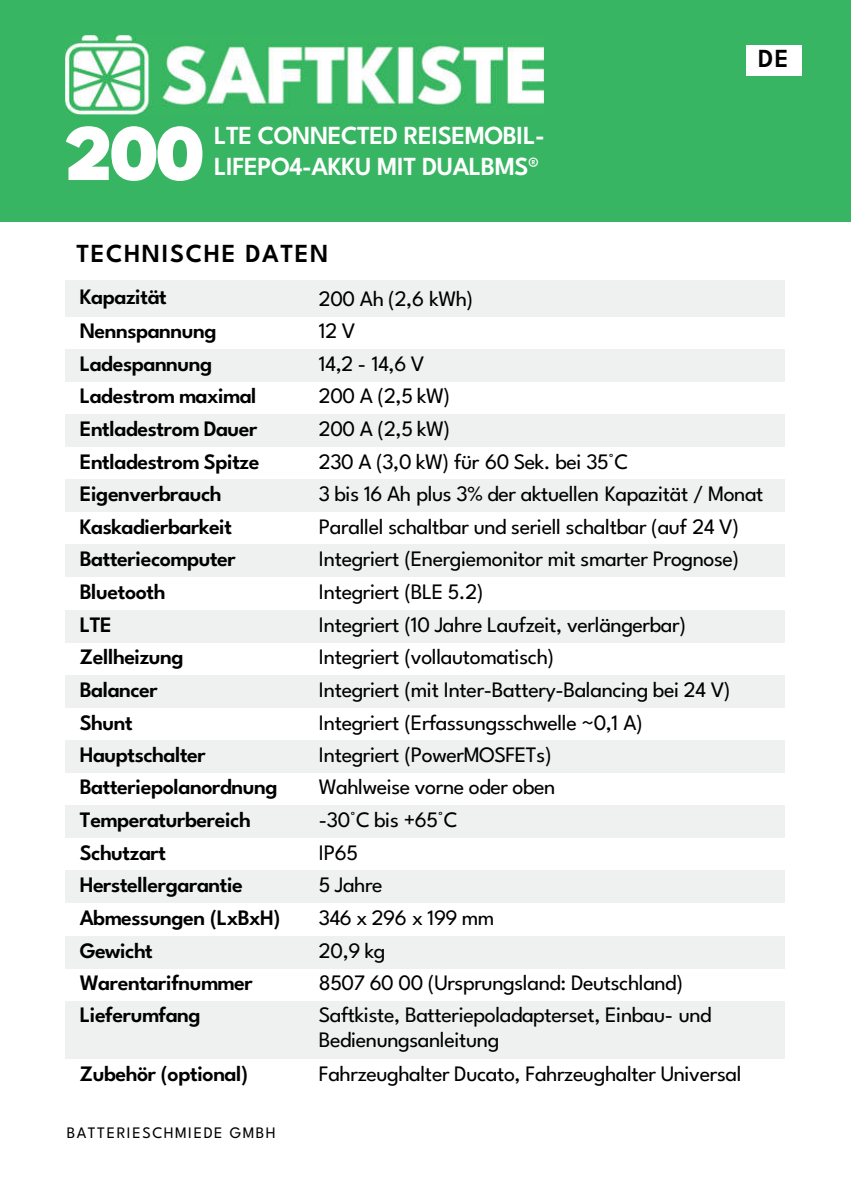
<style>
.page{position:relative;width:851px;height:1203px;background:#fff}
.page>*{position:absolute;margin:0;border:0;box-sizing:border-box;transform-origin:0 0}
.t1{font:900 80px "League Spartan";color:#fff}
.t2{font:600 26px/30.2px "League Spartan";letter-spacing:-.02em;color:#fff}
.t3{font:600 26px "League Spartan";letter-spacing:.055em;color:#000001}
.t4{font:22px/24px "League Spartan";letter-spacing:-.02em;color:#000001}
.t5{font:600 22px "League Spartan";letter-spacing:-.025em;color:#000001}
.t6{font:16px "League Spartan";letter-spacing:.09em;color:#000001}
</style>
<div class="page">
<div style="left:0;top:0;width:850px;height:221px;background:#37b562"></div>
<div style="left:65px;top:280px;width:239px;height:36px;background:#eff0f0"></div>
<div style="left:304px;top:280px;width:481px;height:36px;background:#eff0f0"></div>
<div style="left:65px;top:349px;width:239px;height:32px;background:#eff0f0"></div>
<div style="left:304px;top:349px;width:481px;height:32px;background:#eff0f0"></div>
<div style="left:65px;top:414px;width:239px;height:33px;background:#eff0f0"></div>
<div style="left:304px;top:414px;width:481px;height:33px;background:#eff0f0"></div>
<div style="left:65px;top:479px;width:239px;height:33px;background:#eff0f0"></div>
<div style="left:304px;top:479px;width:481px;height:33px;background:#eff0f0"></div>
<div style="left:65px;top:544px;width:239px;height:33px;background:#eff0f0"></div>
<div style="left:304px;top:544px;width:481px;height:33px;background:#eff0f0"></div>
<div style="left:65px;top:609px;width:239px;height:33px;background:#eff0f0"></div>
<div style="left:304px;top:609px;width:481px;height:33px;background:#eff0f0"></div>
<div style="left:65px;top:675px;width:239px;height:32px;background:#eff0f0"></div>
<div style="left:304px;top:675px;width:481px;height:32px;background:#eff0f0"></div>
<div style="left:65px;top:740px;width:239px;height:32px;background:#eff0f0"></div>
<div style="left:304px;top:740px;width:481px;height:32px;background:#eff0f0"></div>
<div style="left:65px;top:805px;width:239px;height:32px;background:#eff0f0"></div>
<div style="left:304px;top:805px;width:481px;height:32px;background:#eff0f0"></div>
<div style="left:65px;top:870px;width:239px;height:33px;background:#eff0f0"></div>
<div style="left:304px;top:870px;width:481px;height:33px;background:#eff0f0"></div>
<div style="left:65px;top:935px;width:239px;height:33px;background:#eff0f0"></div>
<div style="left:304px;top:935px;width:481px;height:33px;background:#eff0f0"></div>
<div style="left:65px;top:1000px;width:239px;height:58px;background:#eff0f0"></div>
<div style="left:304px;top:1000px;width:481px;height:58px;background:#eff0f0"></div>
<div style="left:746px;top:45px;width:56px;height:30px;background:#fff"></div>
<img style="left:65px;top:36px;width:479px;height:79px">
<h1 class="t1" style="left:65px;top:88px;width:141px">200</h1>
<p class="t2" style="left:214px;top:118px;width:332px">LTE CONNECTED REISEMOBIL-<br>LIFEPO4-AKKU MIT DUALBMS®</p>
<p class="t3" style="left:758px;top:38px;width:32px">DE</p>
<p class="t3" style="left:76px;top:233px;width:254px">TECHNISCHE DATEN</p>
<p class="t5" style="left:80px;top:280px;width:89px">Kapazität</p>
<p class="t4" style="left:319px;top:284px;width:156px">200 Ah (2,6 kWh)</p>
<p class="t5" style="left:80px;top:313px;width:138px">Nennspannung</p>
<p class="t4" style="left:319px;top:317px;width:38px">12 V</p>
<p class="t5" style="left:80px;top:346px;width:134px">Ladespannung</p>
<p class="t4" style="left:319px;top:349px;width:107px">14,2 - 14,6 V</p>
<p class="t5" style="left:80px;top:379px;width:178px">Ladestrom maximal</p>
<p class="t4" style="left:319px;top:382px;width:133px">200 A (2,5 kW)</p>
<p class="t5" style="left:80px;top:411px;width:179px">Entladestrom Dauer</p>
<p class="t4" style="left:319px;top:414px;width:133px">200 A (2,5 kW)</p>
<p class="t5" style="left:80px;top:444px;width:181px">Entladestrom Spitze</p>
<p class="t4" style="left:319px;top:447px;width:311px">230 A (3,0 kW) für 60 Sek. bei 35°C</p>
<p class="t5" style="left:80px;top:477px;width:143px">Eigenverbrauch</p>
<p class="t4" style="left:319px;top:480px;width:446px">3 bis 16 Ah plus 3% der aktuellen Kapazität / Monat</p>
<p class="t5" style="left:80px;top:509px;width:154px">Kaskadierbarkeit</p>
<p class="t4" style="left:319px;top:512px;width:422px">Parallel schaltbar und seriell schaltbar (auf 24 V)</p>
<p class="t5" style="left:80px;top:541px;width:158px">Batteriecomputer</p>
<p class="t4" style="left:319px;top:545px;width:422px">Integriert (Energiemonitor mit smarter Prognose)</p>
<p class="t5" style="left:80px;top:574px;width:87px">Bluetooth</p>
<p class="t4" style="left:319px;top:577px;width:166px">Integriert (BLE 5.2)</p>
<p class="t5" style="left:80px;top:607px;width:34px">LTE</p>
<p class="t4" style="left:319px;top:610px;width:369px">Integriert (10 Jahre Laufzeit, verlängerbar)</p>
<p class="t5" style="left:80px;top:639px;width:105px">Zellheizung</p>
<p class="t4" style="left:319px;top:642px;width:237px">Integriert (vollautomatisch)</p>
<p class="t5" style="left:80px;top:672px;width:80px">Balancer</p>
<p class="t4" style="left:319px;top:675px;width:413px">Integriert (mit Inter-Battery-Balancing bei 24 V)</p>
<p class="t5" style="left:80px;top:705px;width:54px">Shunt</p>
<p class="t4" style="left:319px;top:708px;width:325px">Integriert (Erfassungsschwelle ~0,1 A)</p>
<p class="t5" style="left:80px;top:737px;width:128px">Hauptschalter</p>
<p class="t4" style="left:319px;top:740px;width:234px">Integriert (PowerMOSFETs)</p>
<p class="t5" style="left:80px;top:769px;width:199px">Batteriepolanordnung</p>
<p class="t4" style="left:319px;top:773px;width:238px">Wahlweise vorne oder oben</p>
<p class="t5" style="left:80px;top:802px;width:173px">Temperaturbereich</p>
<p class="t4" style="left:319px;top:805px;width:140px">-30°C bis +65°C</p>
<p class="t5" style="left:80px;top:835px;width:88px">Schutzart</p>
<p class="t4" style="left:319px;top:838px;width:41px">IP65</p>
<p class="t5" style="left:80px;top:867px;width:165px">Herstellergarantie</p>
<p class="t4" style="left:319px;top:870px;width:65px">5 Jahre</p>
<p class="t5" style="left:80px;top:900px;width:202px">Abmessungen (LxBxH)</p>
<p class="t4" style="left:319px;top:903px;width:177px">346 x 296 x 199 mm</p>
<p class="t5" style="left:80px;top:933px;width:75px">Gewicht</p>
<p class="t4" style="left:319px;top:936px;width:68px">20,9 kg</p>
<p class="t5" style="left:80px;top:965px;width:174px">Warentarifnummer</p>
<p class="t4" style="left:319px;top:968px;width:366px">8507 60 00 (Ursprungsland: Deutschland)</p>
<p class="t5" style="left:80px;top:997px;width:122px">Lieferumfang</p>
<p class="t4" style="left:319px;top:1001px;width:394px">Saftkiste, Batteriepoladapterset, Einbau- und<br>Bedienungsanleitung</p>
<p class="t5" style="left:80px;top:1056px;width:170px">Zubehör (optional)</p>
<p class="t4" style="left:319px;top:1059px;width:424px">Fahrzeughalter Ducato, Fahrzeughalter Universal</p>
<p class="t6" style="left:67px;top:1120px;width:210px">BATTERIESCHMIEDE GMBH</p>
</div>
